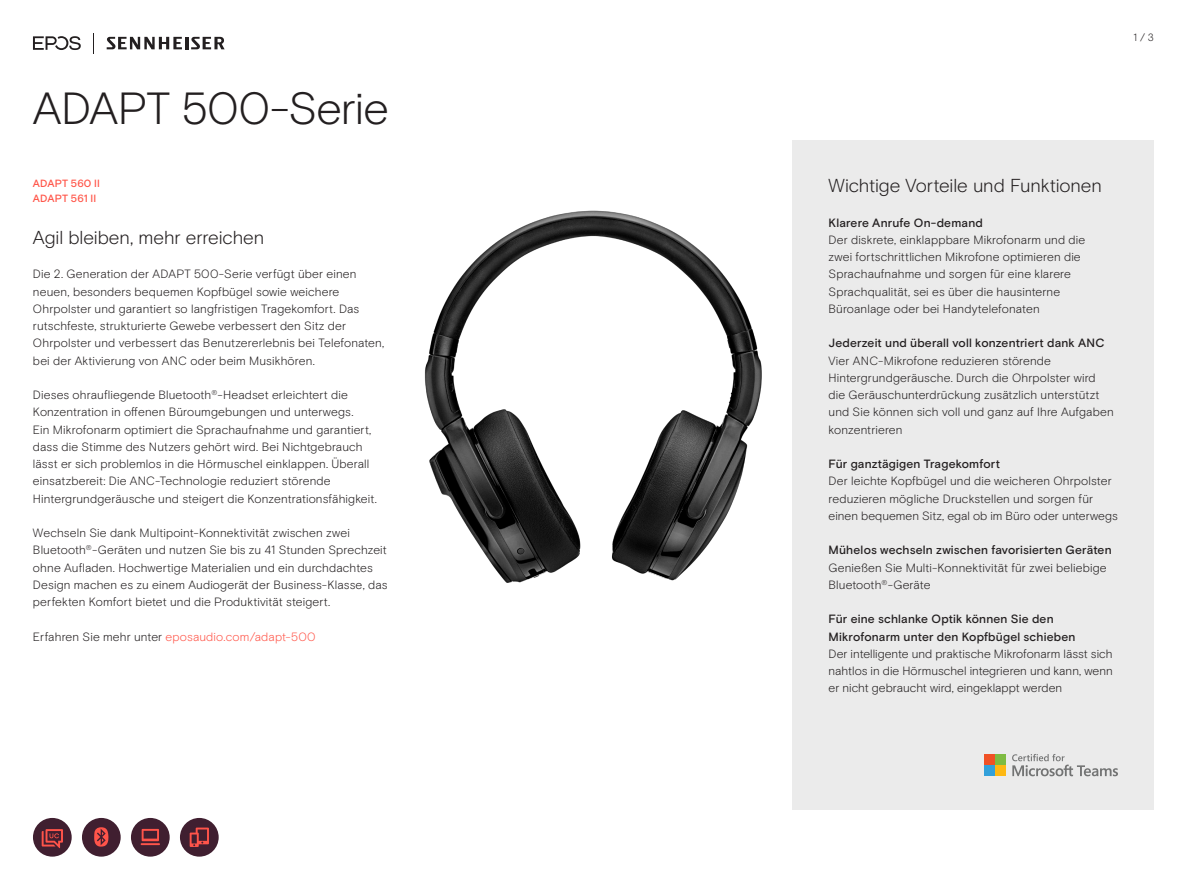
<style>
.page{position:relative;width:1187px;height:893px;background:#fff}
.page>*{position:absolute;margin:0;border:0;box-sizing:border-box;transform-origin:0 0}
.EPOS_headline_32_reg{font:300 45px "EPOS Basis";letter-spacing:-.02em;color:#231f20}
.EPOS_lead_intro_12_5{font:300 18.75px "EPOS Basis";letter-spacing:-.005em;color:#231f20}
.EPOS_bodytext{font:300 12px/17.2px "EPOS Basis";letter-spacing:.01em;color:#231f20}
.EPOS_bodytext-2{font:300 12px "EPOS Basis";letter-spacing:.01em;color:#ff5549}
.EPOS_bodytext-3{font:500 10.5px "EPOS Basis";letter-spacing:.015em;color:#ff5549}
.t1{font:300 10.5px "EPOS Basis";color:#231f20}
.s1{color:#231f20}
.s2{font-weight:500}
</style>
<div class="page">
<img style="left:424px;top:210px;width:338px;height:373px">
<svg style="left:93px;top:33px;width:1px;height:20px"></svg>
<svg style="left:107px;top:37px;width:118px;height:12px"></svg>
<svg style="left:33px;top:36px;width:48px;height:14px"></svg>
<div style="left:792px;top:140px;width:361px;height:670px;background:#ebebeb"></div>
<div style="left:984px;top:754px;width:10px;height:11px;background:#f05125"></div>
<div style="left:995px;top:754px;width:10px;height:11px;background:#7ebb42"></div>
<div style="left:984px;top:766px;width:10px;height:10px;background:#32a0da"></div>
<div style="left:995px;top:766px;width:10px;height:10px;background:#fdb813"></div>
<svg style="left:1012px;top:754px;width:105px;height:22px"></svg>
<div style="left:33px;top:818px;width:39px;height:39px;background:#401f30;border-radius:50%"></div>
<svg style="left:42px;top:829px;width:21px;height:19px"></svg>
<div style="left:82px;top:818px;width:39px;height:39px;background:#401f30;border-radius:50%"></div>
<svg style="left:94px;top:827px;width:15px;height:20px"></svg>
<div style="left:131px;top:818px;width:39px;height:39px;background:#401f30;border-radius:50%"></div>
<svg style="left:141px;top:829px;width:19px;height:16px"></svg>
<div style="left:180px;top:818px;width:39px;height:39px;background:#401f30;border-radius:50%"></div>
<svg style="left:190px;top:828px;width:19px;height:19px"></svg>
<p class="EPOS_headline_32_reg" style="left:33px;top:82px;width:357px">ADAPT 500-Serie</p>
<p class="EPOS_bodytext-3" style="left:33px;top:177px;width:68px">ADAPT 560 II</p>
<p class="EPOS_bodytext-3" style="left:33px;top:192px;width:65px">ADAPT 561 II</p>
<p class="EPOS_lead_intro_12_5" style="left:33px;top:226px;width:233px">Agil bleiben, mehr erreichen</p>
<p class="EPOS_bodytext" style="left:33px;top:266px;width:353px">Die 2. Generation der ADAPT 500-Serie verfügt über einen neuen, besonders bequemen Kopfbügel sowie weichere Ohrpolster und garantiert so langfristigen Tragekomfort. Das rutschfeste, strukturierte Gewebe verbessert den Sitz der Ohrpolster und verbessert das Benutzererlebnis bei Telefonaten, bei der Aktivierung von ANC oder beim Musikhören.</p>
<p class="EPOS_bodytext" style="left:33px;top:386px;width:345px">Dieses ohraufliegende Bluetooth<sup>®</sup>-Headset erleichtert die Konzentration in offenen Büroumgebungen und unterwegs.<br>Ein Mikrofonarm optimiert die Sprachaufnahme und garantiert, dass die Stimme des Nutzers gehört wird. Bei Nichtgebrauch lässt er sich problemlos in die Hörmuschel einklappen. Überall einsatzbereit: Die ANC-Technologie reduziert störende Hintergrundgeräusche und steigert die Konzentrationsfähigkeit.</p>
<p class="EPOS_bodytext" style="left:33px;top:524px;width:356px">Wechseln Sie dank Multipoint-Konnektivität zwischen zwei Bluetooth<sup>®</sup>-Geräten und nutzen Sie bis zu 41 Stunden Sprechzeit ohne Aufladen. Hochwertige Materialien und ein durchdachtes Design machen es zu einem Audiogerät der Business-Klasse, das perfekten Komfort bietet und die Produktivität steigert.</p>
<p class="EPOS_bodytext-2" style="left:33px;top:629px;width:284px"><span class="s1">Erfahren Sie mehr unter</span> eposaudio.com/adapt-500</p>
<p class="t1" style="left:1133px;top:31px;width:22px">1 / 3</p>
<p class="EPOS_lead_intro_12_5" style="left:828px;top:174px;width:275px">Wichtige Vorteile und Funktionen</p>
<p class="EPOS_bodytext" style="left:828px;top:214px;width:258px"><span class="s2">Klarere Anrufe On-demand<br></span>Der diskrete, einklappbare Mikrofonarm und die zwei fortschrittlichen Mikrofone optimieren die Sprachaufnahme und sorgen für eine klarere Sprachqualität, sei es über die hausinterne Büroanlage oder bei Handytelefonaten</p>
<p class="EPOS_bodytext" style="left:828px;top:335px;width:287px"><span class="s2">Jederzeit und überall voll konzentriert dank ANC </span>Vier ANC-Mikrofone reduzieren störende Hintergrundgeräusche. Durch die Ohrpolster wird die Geräuschunterdrückung zusätzlich unterstützt und Sie können sich voll und ganz auf Ihre Aufgaben konzentrieren</p>
<p class="EPOS_bodytext" style="left:828px;top:455px;width:291px"><span class="s2">Für ganztägigen Tragekomfort<br></span>Der leichte Kopfbügel und die weicheren Ohrpolster reduzieren mögliche Druckstellen und sorgen für einen bequemen Sitz, egal ob im Büro oder unterwegs</p>
<p class="EPOS_bodytext" style="left:828px;top:542px;width:284px"><span class="s2">Mühelos wechseln zwischen favorisierten Geräten<br></span>Genießen Sie Multi-Konnektivität für zwei beliebige<br>Bluetooth<sup>®</sup>-Geräte</p>
<p class="EPOS_bodytext" style="left:828px;top:611px;width:286px"><span class="s2">Für eine schlanke Optik können Sie den Mikrofonarm unter den Kopfbügel schieben<br></span>Der intelligente und praktische Mikrofonarm lässt sich nahtlos in die Hörmuschel integrieren und kann, wenn er nicht gebraucht wird, eingeklappt werden</p>
</div>
